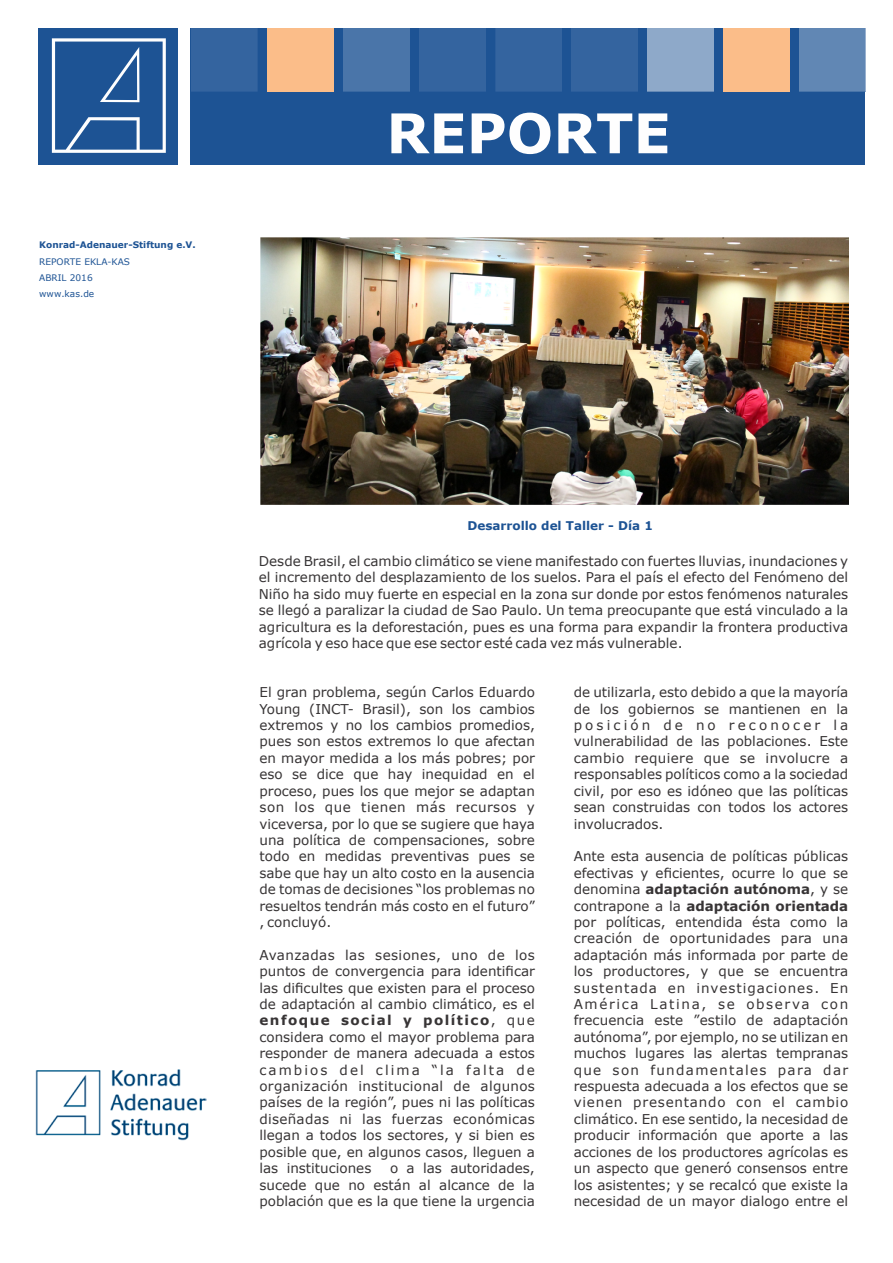
<style>
.page{position:relative;width:893px;height:1263px;background:#fff}
.page>*{position:absolute;margin:0;border:0;box-sizing:border-box;transform-origin:0 0}
.t1{font:700 54.75px "Verdana";color:#fefefe}
.t2{font:13.5px/16.4px "Verdana";color:#373435;text-align:justify}
.t3{font:700 12px "Verdana";color:#1d5394}
.t4{font:9px/16.4px "Verdana";color:#1d5394}
.t5{font:700 9px "Verdana";color:#1d5394}
.s1{font-weight:700}
</style>
<div class="page">
<img style="left:260px;top:237px;width:589px;height:267px">
<div style="left:38px;top:28px;width:140px;height:137px;background:#1d5394"></div>
<svg style="left:52px;top:38px;width:114px;height:115px"></svg>
<div style="left:191px;top:28px;width:674px;height:137px;background:#1d5394"></div>
<div style="left:723px;top:28px;width:66px;height:64px;background:#fbbd89"></div>
<div style="left:191px;top:28px;width:67px;height:64px;background:#34649f"></div>
<div style="left:343px;top:28px;width:66px;height:64px;background:#4a75a9"></div>
<div style="left:419px;top:28px;width:66px;height:64px;background:#34649f"></div>
<div style="left:495px;top:28px;width:66px;height:64px;background:#34649f"></div>
<div style="left:571px;top:28px;width:66px;height:64px;background:#34649f"></div>
<div style="left:647px;top:28px;width:66px;height:64px;background:#8ea9c9"></div>
<div style="left:799px;top:28px;width:66px;height:64px;background:#6187b4"></div>
<div style="left:267px;top:28px;width:67px;height:64px;background:#fbbd89"></div>
<img style="left:36px;top:1069px;width:171px;height:72px">
<p class="t5" style="left:39px;top:241px;width:158px">Konrad-Adenauer-Stiftung e.V.</p>
<p class="t4" style="left:39px;top:253px;width:92px">REPORTE EKLA-KAS<br>ABRIL 2016 www.kas.de</p>
<h1 class="t1" style="left:386px;top:95px;width:286px">REPORTE</h1>
<p class="t3" style="left:467px;top:520px;width:187px">Desarrollo del Taller - Día 1</p>
<p class="t2" style="left:259px;top:554px;width:591px">Desde Brasil, el cambio climático se viene manifestado con fuertes lluvias, inundaciones y el incremento del desplazamiento de los suelos. Para el país el efecto del Fenómeno del Niño ha sido muy fuerte en especial en la zona sur donde por estos fenómenos naturales se llegó a paralizar la ciudad de Sao Paulo. Un tema preocupante que está vinculado a la agricultura es la deforestación, pues es una forma para expandir la frontera productiva agrícola y eso hace que ese sector esté cada vez más vulnerable.</p>
<p class="t2" style="left:259px;top:685px;width:277px">El gran problema, según Carlos Eduardo Young (INCT- Brasil), son los cambios extremos y no los cambios promedios, pues son estos extremos lo que afectan en mayor medida a los más pobres; por eso se dice que hay inequidad en el proceso, pues los que mejor se adaptan son los que tienen más recursos y viceversa, por lo que se sugiere que haya una política de compensaciones, sobre todo en medidas preventivas pues se sabe que hay un alto costo en la ausencia de tomas de decisiones “los problemas no resueltos tendrán más costo en el futuro” , concluyó.</p>
<p class="t2" style="left:259px;top:948px;width:277px">Avanzadas las sesiones, uno de los puntos de convergencia para identificar las dificultes que existen para el proceso de adaptación al cambio climático, es el <span class="s1">enfoque social y político</span>, que considera como el mayor problema para responder de manera adecuada a estos cambios del clima “la falta de organización institucional de algunos países de la región”, pues ni las políticas diseñadas ni las fuerzas económicas llegan a todos los sectores, y si bien es posible que, en algunos casos, lleguen a las instituciones</p>
<p class="t2" style="left:574px;top:685px;width:276px">de utilizarla, esto debido a que la mayoría de los gobiernos se mantienen en la posición de no reconocer la vulnerabilidad de las poblaciones. Este cambio requiere que se involucre a responsables políticos como a la sociedad civil, por eso es idóneo que las políticas sean construidas con todos los actores involucrados.</p>
<p class="t2" style="left:574px;top:849px;width:276px">Ante esta ausencia de políticas públicas efectivas y eficientes, ocurre lo que se denomina <span class="s1">adaptación autónoma</span>, y se contrapone a la <span class="s1">adaptación orientada </span>por políticas, entendida ésta como la creación de oportunidades para una adaptación más informada por parte de los productores, y que se encuentra sustentada en investigaciones. En América Latina, se observa con frecuencia este ”estilo de adaptación autónoma”, por ejemplo, no se utilizan en muchos lugares las alertas tempranas que son fundamentales para dar respuesta adecuada a los efectos que se vienen presentando con el cambio climático. En ese sentido, la necesidad de producir información que aporte a las acciones de los productores agrícolas es un aspecto que generó consensos entre los asistentes; y se recalcó que existe la necesidad de un mayor dialogo entre el</p>
<p class="t2" style="left:259px;top:1161px;width:277px;text-indent:131px">o a las autoridades, sucede que no están al alcance de la población que es la que tiene la urgencia</p>
</div>
